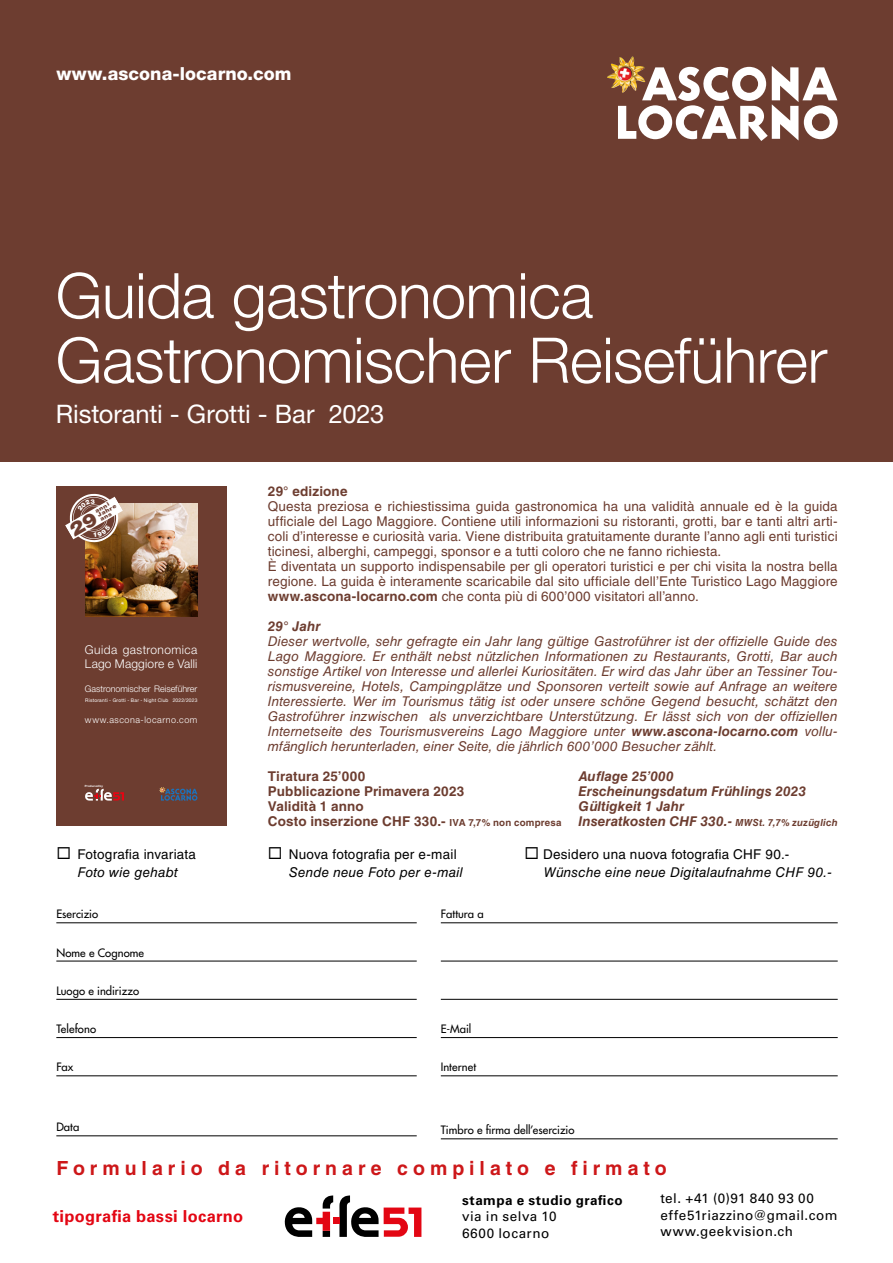
<style>
.page{position:relative;width:893px;height:1263px;background:#fff}
.page>*{position:absolute;margin:0;border:0;box-sizing:border-box;transform-origin:0 0}
.t1{font:300 63px/64.5px "Helvetica Neue LT Std";letter-spacing:-.01em;color:#fff}
.t2{font:25.5px "Helvetica Neue LT Std";letter-spacing:-.005em;color:#fff}
.t3{font:700 19.5px "Helvetica LT Std";letter-spacing:.255em;color:#cd1719}
.t4{font:800 18px "Helvetica Neue LT Std";color:#fff}
.t5{font:700 16.5px "Univers LT Std";letter-spacing:.02em;color:#e30613}
.t6{font:italic 13.5px/15px "Helvetica LT Std";letter-spacing:.005em;color:#6d3d30;text-align:justify}
.t7{font:13.5px/15px "Helvetica LT Std";letter-spacing:.01em;color:#6d3d30}
.t8{font:italic 700 13.5px/15px "Helvetica LT Std";letter-spacing:.005em;color:#6d3d30}
.t9{font:13.5px/16.5px "Univers LT Std";letter-spacing:.035em;color:#000}
.t10{font:13.5px "Helvetica LT Std";letter-spacing:.015em;color:#000}
.t11{font:italic 13.5px "Helvetica LT Std";letter-spacing:.015em;color:#000}
.t12{font:700 13.5px "Helvetica LT Std";letter-spacing:.01em;color:#6d3d30}
.t13{font:700 13.5px "Univers LT Std";letter-spacing:.035em;color:#000}
.t14{font:300 12.15px/14.9px "Helvetica Neue LT Std";letter-spacing:.025em;color:#fff}
.t15{font:500 11.25px "Futura Std";letter-spacing:.005em;color:#000}
.t16{font:300 9.15px "Helvetica Neue LT Std";color:#fff}
.t17{font:300 9.15px "Helvetica Neue LT Std";letter-spacing:.06em;color:#fff}
.t18{font:900 5.55px/4.8px "Helvetica Neue";color:#6d3d30;scale:1.17 1}
.t19{font:4.95px "Helvetica Neue LT Std";letter-spacing:.04em;color:#fff}
.t20{font:700 2.85px "Helvetica Neue LT Std";letter-spacing:.03em;color:#fff}
.s1{font-weight:700}
.s2{font-style:normal}
.s3{font-style:normal;font-size:9.75px}
.s4{font-size:9.75px}
</style>
<div class="page">
<div style="left:0;top:0;width:893px;height:461px;background:#6d3d30"></div>
<div style="left:56px;top:486px;width:170px;height:339px;background:#6d3d30"></div>
<img style="left:85px;top:504px;width:112px;height:113px">
<svg style="left:85px;top:789px;width:39px;height:11px"></svg>
<svg style="left:159px;top:787px;width:38px;height:14px"></svg>
<hr style="left:56px;top:922px;width:361px;height:1px;background:#000">
<hr style="left:56px;top:961px;width:361px;height:1px;background:#000">
<hr style="left:56px;top:999px;width:361px;height:1px;background:#000">
<hr style="left:56px;top:1037px;width:361px;height:1px;background:#000">
<hr style="left:56px;top:1075px;width:361px;height:1px;background:#000">
<hr style="left:56px;top:1135px;width:361px;height:1px;background:#000">
<hr style="left:441px;top:922px;width:397px;height:1px;background:#000">
<hr style="left:441px;top:961px;width:397px;height:1px;background:#000">
<hr style="left:441px;top:999px;width:397px;height:1px;background:#000">
<hr style="left:441px;top:1037px;width:397px;height:1px;background:#000">
<hr style="left:441px;top:1075px;width:397px;height:1px;background:#000">
<hr style="left:441px;top:1138px;width:397px;height:1px;background:#000">
<svg style="left:284px;top:1195px;width:137px;height:42px"></svg>
<svg style="left:618px;top:66px;width:220px;height:75px"></svg>
<img style="left:607px;top:56px;width:38px;height:37px">
<svg style="left:65px;top:493px;width:58px;height:51px"></svg>
<h3 class="t4" style="left:56px;top:63px;width:237px">www.ascona-locarno.com</h3>
<h1 class="t1" style="left:56px;top:262px;width:773px">Guida gastronomica<br>Gastronomischer Reiseführer</h1>
<h2 class="t2" style="left:56px;top:399px;width:330px">Ristoranti - Grotti - Bar 2023</h2>
<p class="t18" style="left:94px;top:509px;width:19px;rotate:-30deg">anni<br>Jahre ans</p>
<p class="t14" style="left:85px;top:641px;width:114px">Guida gastronomica<br>Lago Maggiore e Valli</p>
<p class="t16" style="left:85px;top:683px;width:114px">Gastronomischer Reiseführer</p>
<p class="t19" style="left:85px;top:697px;width:114px">Ristoranti - Grotti - Bar - Night Club 2022/2023</p>
<p class="t17" style="left:85px;top:714px;width:114px">www.ascona-locarno.com</p>
<p class="t20" style="left:85px;top:784px;width:19px">Produced by</p>
<p class="t12" style="left:268px;top:482px;width:81px">29° edizione</p>
<p class="t7" style="left:268px;top:498px;width:571px">Questa preziosa e richiestissima guida gastronomica ha una validità annuale ed è la guida ufficiale del Lago Maggiore. Contiene utili informazioni su ristoranti, grotti, bar e tanti altri arti&shy;coli d’interesse e curiosità varia. Viene distribuita gratuitamente durante l’anno agli enti turistici ticinesi, alberghi, campeggi, sponsor e a tutti coloro che ne fanno richiesta.<br>È diventata un supporto indispensabile per gli operatori turistici e per chi visita la nostra bella regione. La guida è interamente scaricabile dal sito ufficiale dell’Ente Turistico Lago Maggiore <span class="s1">www.ascona-locarno.com</span> che conta più di 600’000 visitatori all’anno.</p>
<p class="t8" style="left:268px;top:618px;width:54px">29° Jahr</p>
<p class="t6" style="left:268px;top:633px;width:571px">Dieser wertvolle, sehr gefragte ein Jahr lang gültige Gastroführer ist der offizielle Guide des Lago Maggiore. Er enthält nebst nützlichen Informationen zu Restaurants, Grotti, Bar auch sonstige Artikel von Interesse und allerlei Kuriositäten. Er wird das Jahr über an Tessiner Tou&shy;rismusvereine, Hotels, Campingplätze und Sponsoren verteilt sowie auf Anfrage an weitere Interessierte. Wer im Tourismus tätig ist oder unsere schöne Gegend besucht, schätzt den Gastroführer inzwischen als unverzichtbare Unterstützung. Er lässt sich von der offiziellen Internetseite des Tourismusvereins Lago Maggiore unter <span class="s1">www.ascona-locarno.com</span> vollu&shy;mfänglich herunterladen, einer Seite, die jährlich 600’000 Besucher zählt.</p>
<p class="t12" style="left:268px;top:767px;width:99px">Tiratura 25’000</p>
<p class="t8" style="left:578px;top:768px;width:97px">Auflage 25’000</p>
<p class="t12" style="left:268px;top:782px;width:198px">Pubblicazione Primavera 2023</p>
<p class="t8" style="left:578px;top:783px;width:229px">Erscheinungsdatum Frühlings 2023</p>
<p class="t12" style="left:268px;top:797px;width:97px">Validità 1 anno</p>
<p class="t8" style="left:268px;top:798px;width:571px;text-indent:310px">Gültigkeit 1 Jahr<br><span class="s2">Costo inserzione CHF 330.-</span> <span class="s3">IVA 7,7% non compresa</span> Inseratkosten CHF 330.- <span class="s4">MWSt. 7,7% zuzüglich</span></p>
<p class="t10" style="left:56px;top:846px;width:141px">◻ Fotografia invariata</p>
<p class="t10" style="left:268px;top:846px;width:190px">◻ Nuova fotografia per e-mail</p>
<p class="t10" style="left:524px;top:846px;width:266px">◻ Desidero una nuova fotografia CHF 90.-</p>
<p class="t11" style="left:77px;top:864px;width:102px">Foto wie gehabt</p>
<p class="t11" style="left:289px;top:864px;width:175px">Sende neue Foto per e-mail</p>
<p class="t11" style="left:544px;top:864px;width:289px">Wünsche eine neue Digitalaufnahme CHF 90.-</p>
<p class="t15" style="left:56px;top:907px;width:43px">Esercizio</p>
<p class="t15" style="left:56px;top:945px;width:89px">Nome e Cognome</p>
<p class="t15" style="left:56px;top:983px;width:84px">Luogo e indirizzo</p>
<p class="t15" style="left:56px;top:1022px;width:41px">Telefono</p>
<p class="t15" style="left:56px;top:1060px;width:19px">Fax</p>
<p class="t15" style="left:441px;top:907px;width:44px">Fattura a</p>
<p class="t15" style="left:441px;top:1022px;width:32px">E-Mail</p>
<p class="t15" style="left:441px;top:1060px;width:37px">Internet</p>
<p class="t15" style="left:56px;top:1120px;width:25px">Data</p>
<p class="t15" style="left:441px;top:1123px;width:135px">Timbro e firma dell’esercizio</p>
<h3 class="t3" style="left:56px;top:1156px;width:612px">Formulario da ritornare compilato e firmato</h3>
<p class="t9" style="left:660px;top:1190px;width:179px">tel. +41 (0)91 840 93 00 effe51riazzino@gmail.com www.geekvision.ch</p>
<p class="t13" style="left:462px;top:1192px;width:162px">stampa e studio grafico</p>
<p class="t9" style="left:462px;top:1208px;width:96px">via in selva 10<br>6600 locarno</p>
<p class="t5" style="left:53px;top:1206px;width:192px">tipografia bassi locarno</p>
</div>
